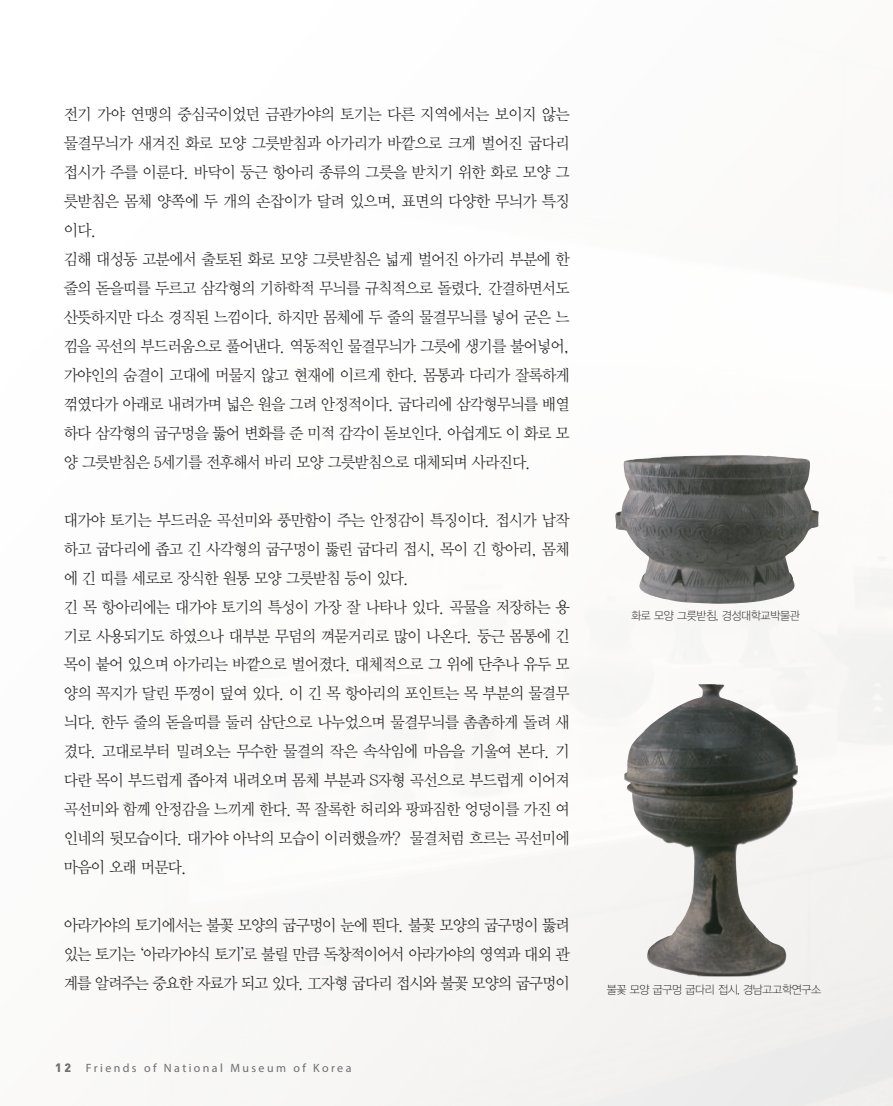
<style>
.page{position:relative;width:893px;height:1106px;background:#fff}
.page>*{position:absolute;margin:0;border:0;box-sizing:border-box;transform-origin:0 0}
.t1{font:16.05px/29px "YDVY Mj O Std 12";letter-spacing:-.05em;color:#231f20;scale:.95 1}
.t2{font:12px "Myriad Pro";letter-spacing:.2em;color:#6d6e71}
.t3{font:11.55px "YDVYGO Std 11";letter-spacing:-.03em;color:#231f20;scale:.95 1}
.s1{font-family:"Dinbla"}
</style>
<div class="page">
<img style="left:281px;top:557px;width:612px;height:549px">
<img style="left:624px;top:684px;width:164px;height:292px">
<img style="left:615px;top:455px;width:204px;height:149px">
<p class="t1" style="left:64px;top:100px;width:534px">전기 가야 연맹의 중심국이었던 금관가야의 토기는 다른 지역에서는 보이지 않는 물결무늬가 새겨진 화로 모양 그릇받침과 아가리가 바깥으로 크게 벌어진 굽다리 접시가 주를 이룬다. 바닥이 둥근 항아리 종류의 그릇을 받치기 위한 화로 모양 그 릇받침은 몸체 양쪽에 두 개의 손잡이가 달려 있으며, 표면의 다양한 무늬가 특징 이다.<br>김해 대성동 고분에서 출토된 화로 모양 그릇받침은 넓게 벌어진 아가리 부분에 한 줄의 돋을띠를 두르고 삼각형의 기하학적 무늬를 규칙적으로 돌렸다. 간결하면서도 산뜻하지만 다소 경직된 느낌이다. 하지만 몸체에 두 줄의 물결무늬를 넣어 굳은 느 낌을 곡선의 부드러움으로 풀어낸다. 역동적인 물결무늬가 그릇에 생기를 불어넣어, 가야인의 숨결이 고대에 머물지 않고 현재에 이르게 한다. 몸통과 다리가 잘록하게 꺾였다가 아래로 내려가며 넓은 원을 그려 안정적이다. 굽다리에 삼각형무늬를 배열 하다 삼각형의 굽구멍을 뚫어 변화를 준 미적 감각이 돋보인다. 아쉽게도 이 화로 모 양 그릇받침은 5세기를 전후해서 바리 모양 그릇받침으로 대체되며 사라진다.</p>
<p class="t1" style="left:64px;top:506px;width:534px">대가야 토기는 부드러운 곡선미와 풍만함이 주는 안정감이 특징이다. 접시가 납작 하고 굽다리에 좁고 긴 사각형의 굽구멍이 뚫린 굽다리 접시, 목이 긴 항아리, 몸체 에 긴 띠를 세로로 장식한 원통 모양 그릇받침 등이 있다.<br>긴 목 항아리에는 대가야 토기의 특성이 가장 잘 나타나 있다. 곡물을 저장하는 용 기로 사용되기도 하였으나 대부분 무덤의 껴묻거리로 많이 나온다. 둥근 몸통에 긴 목이 붙어 있으며 아가리는 바깥으로 벌어졌다. 대체적으로 그 위에 단추나 유두 모 양의 꼭지가 달린 뚜껑이 덮여 있다. 이 긴 목 항아리의 포인트는 목 부분의 물결무 늬다. 한두 줄의 돋을띠를 둘러 삼단으로 나누었으며 물결무늬를 촘촘하게 돌려 새 겼다. 고대로부터 밀려오는 무수한 물결의 작은 속삭임에 마음을 기울여 본다. 기 다란 목이 부드럽게 좁아져 내려오며 몸체 부분과 S자형 곡선으로 부드럽게 이어져 곡선미와 함께 안정감을 느끼게 한다. 꼭 잘록한 허리와 팡파짐한 엉덩이를 가진 여 인네의 뒷모습이다. 대가야 아낙의 모습이 이러했을까? 물결처럼 흐르는 곡선미에 마음이 오래 머문다.</p>
<p class="t1" style="left:64px;top:911px;width:534px;text-align:justify">아라가야의 토기에서는 불꽃 모양의 굽구멍이 눈에 띈다. 불꽃 모양의 굽구멍이 뚫려 있는 토기는 `‘아라가야식 토기’로 불릴 만큼 독창적이어서 아라가야의 영역과 대외 관 계를 알려주는 중요한 자료가 되고 있다. 工자형 굽다리 접시와 불꽃 모양의 굽구멍이</p>
<p class="t2" style="left:55px;top:1060px;width:298px"><span class="s1">12</span> Friends of National Museum of Korea</p>
<p class="t3" style="left:631px;top:609px;width:179px">화로 모양 그릇받침, 경성대학교박물관</p>
<p class="t3" style="left:607px;top:983px;width:227px">불꽃 모양 굽구멍 굽다리 접시, 경남고고학연구소</p>
</div>
